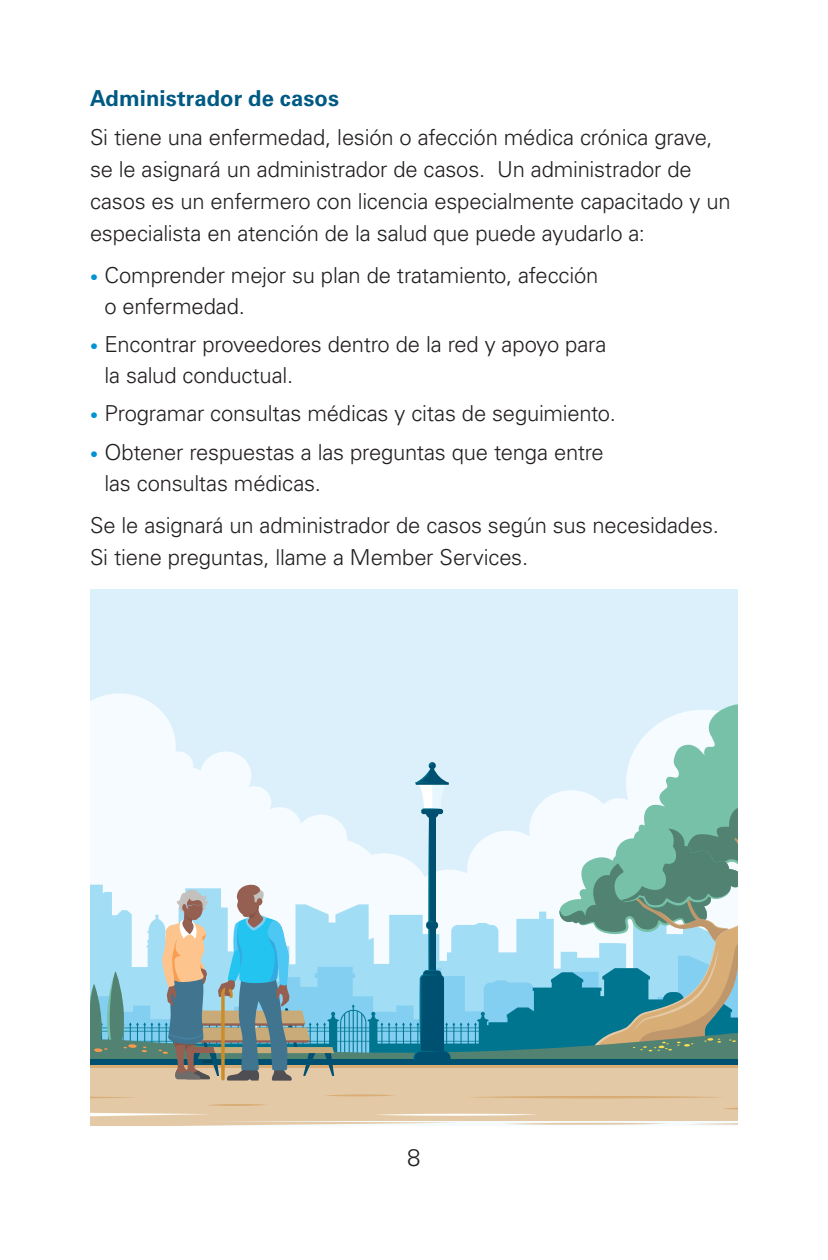
<style>
.page{position:relative;width:828px;height:1260px;background:#fff}
.page>*{position:absolute;margin:0;border:0;box-sizing:border-box;transform-origin:0 0}
.t1{font:300 24px "Univers LT Pro 45";color:#231f20}
.Body_Copy_-_GOVT_Medicaid{font:300 22px/32px "Univers LT Pro 45";letter-spacing:-.01em;color:#231f20}
.Secondary_subhead_-_H_W{font:700 22px "Univers LT Pro 65";letter-spacing:.005em;color:#005a84}
.s1{font-size:16px;color:#0093d1}
</style>
<div class="page">
<div style="left:90px;top:589px;width:648px;height:477px;background:#dcf0fc"></div>
<svg style="left:90px;top:693px;width:648px;height:432px"></svg>
<p class="Secondary_subhead_-_H_W" style="left:90px;top:83px;width:251px">Administrador de casos</p>
<p class="Body_Copy_-_GOVT_Medicaid" style="left:90px;top:121px;width:642px">Si tiene una enfermedad, lesión o afección médica crónica grave, se le asignará un administrador de casos. Un administrador de casos es un enfermero con licencia especialmente capacitado y un especialista en atención de la salud que puede ayudarlo a:</p>
<p class="Body_Copy_-_GOVT_Medicaid" style="left:104px;top:259px;width:496px;line-height:31px;text-indent:-14px"><span class="s1">•</span> Comprender mejor su plan de tratamiento, afección o enfermedad.</p>
<p class="Body_Copy_-_GOVT_Medicaid" style="left:104px;top:328px;width:504px;line-height:31px;text-indent:-14px"><span class="s1">•</span> Encontrar proveedores dentro de la red y apoyo para la salud conductual.</p>
<p class="Body_Copy_-_GOVT_Medicaid" style="left:90px;top:397px;width:527px"><span class="s1">•</span> Programar consultas médicas y citas de seguimiento.</p>
<p class="Body_Copy_-_GOVT_Medicaid" style="left:104px;top:436px;width:501px;line-height:31px;text-indent:-14px"><span class="s1">•</span> Obtener respuestas a las preguntas que tenga entre las consultas médicas.</p>
<p class="Body_Copy_-_GOVT_Medicaid" style="left:90px;top:509px;width:630px">Se le asignará un administrador de casos según sus necesidades.<br>Si tiene preguntas, llame a Member Services.</p>
<p class="t1" style="left:407px;top:1142px;width:15px">8</p>
</div>
